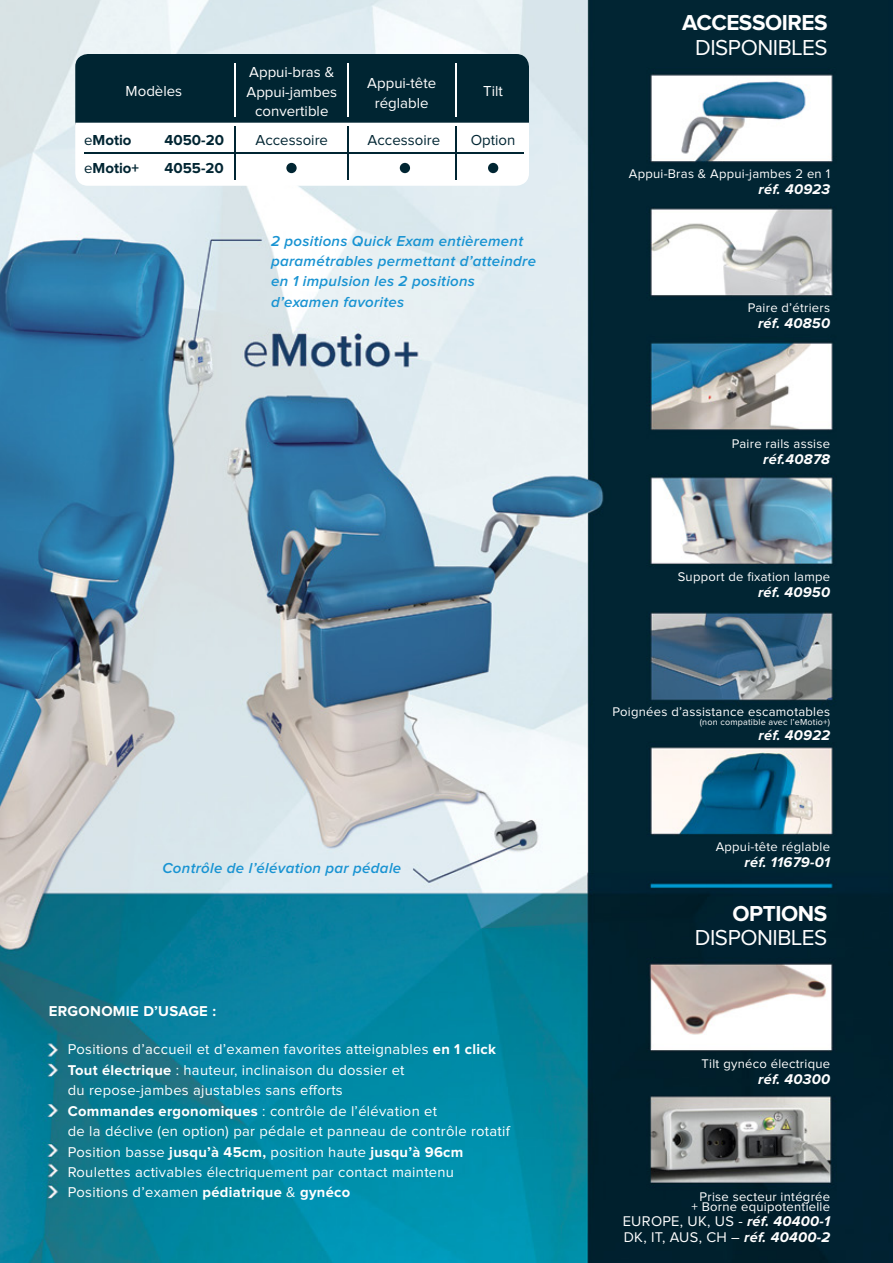
<style>
.page{position:relative;width:893px;height:1263px;background:#fff}
.page>*{position:absolute;margin:0;border:0;box-sizing:border-box;transform-origin:0 0}
.t1{font:22.5px "Proxima Nova";letter-spacing:-.02em;color:#fff}
.t2{font:700 22.5px "Proxima Nova";letter-spacing:-.02em;color:#fff}
.t3{font:italic 600 15px/20.4px "Proxima Nova";letter-spacing:.02em;color:#1893d2}
.t4{font:15px/19.5px "Proxima Nova";color:#fff;text-align:center}
.t5{font:700 15px "Proxima Nova";color:#002532}
.t6{font:15px "Proxima Nova";color:#002532}
.t7{font:700 14.85px "Proxima Nova";letter-spacing:.02em;color:#fff}
.t8{font:14.7px/20.4px "Proxima Nova";letter-spacing:.02em;color:#fff}
.t9{font:italic 700 14.55px "Proxima Nova";letter-spacing:.02em;color:#fff}
.t10{font:14.55px/15.3px "Proxima Nova";color:#fff;text-align:right}
.t11{font:13.05px/10.5px "Proxima Nova";letter-spacing:.02em;color:#fff;text-align:right}
.t12{font:9px "Proxima Nova";letter-spacing:.02em;color:#fff}
.s1{font-weight:400}
.s2{font-weight:700}
.s3{font-weight:700;font-style:italic}
</style>
<div class="page">
<img style="left:0;top:0;width:893px;height:1263px">
<svg style="left:75px;top:54px;width:454px;height:132px"></svg>
<hr style="left:234px;top:126px;width:1px;height:54px;background:#002532">
<hr style="left:84px;top:153px;width:440px;height:1px;background:#002532">
<hr style="left:234px;top:63px;width:1px;height:54px;background:#fff">
<hr style="left:348px;top:126px;width:1px;height:54px;background:#002532">
<hr style="left:348px;top:63px;width:1px;height:54px;background:#fff">
<hr style="left:455px;top:126px;width:2px;height:54px;background:#002532">
<hr style="left:455px;top:63px;width:2px;height:54px;background:#fff">
<div style="left:286px;top:163px;width:11px;height:10px;background:#002532;border-radius:50%"></div>
<div style="left:400px;top:163px;width:10px;height:10px;background:#002532;border-radius:50%"></div>
<div style="left:488px;top:163px;width:10px;height:10px;background:#002532;border-radius:50%"></div>
<p class="t4" style="left:126px;top:82px;width:58px">Modèles</p>
<p class="t5" style="left:84px;top:133px;width:49px"><span class="s1">e</span>Motio</p>
<p class="t5" style="left:164px;top:133px;width:61px">4050-20</p>
<p class="t5" style="left:84px;top:161px;width:56px"><span class="s1">e</span>Motio+</p>
<p class="t5" style="left:164px;top:161px;width:61px">4055-20</p>
<p class="t4" style="left:246px;top:63px;width:92px">Appui-bras &amp;<br>Appui-jambes convertible</p>
<p class="t6" style="left:256px;top:133px;width:74px">Accessoire</p>
<p class="t4" style="left:367px;top:74px;width:70px">Appui-tête réglable</p>
<p class="t6" style="left:368px;top:133px;width:74px">Accessoire</p>
<p class="t4" style="left:483px;top:82px;width:21px">Tilt</p>
<p class="t6" style="left:471px;top:133px;width:46px">Option</p>
<p class="t3" style="left:271px;top:231px;width:267px">2 positions Quick Exam entièrement paramétrables permettant d’atteindre en 1 impulsion les 2 positions d’examen favorites</p>
<p class="t3" style="left:162px;top:858px;width:240px">Contrôle de l’élévation par pédale</p>
<p class="t7" style="left:49px;top:1004px;width:169px">ERGONOM IE D’USAGE :</p>
<p class="t8" style="left:68px;top:1040px;width:444px">Positions d’accueil et d’examen favorites atteignables <span class="s2">en 1 click Tout électrique</span> : hauteur, inclinaison du dossier et<br>du repose-jambes ajustables sans efforts<br><span class="s2">Commandes ergonomiques</span> : contrôle de l’élévation et<br>de la déclive (en option) par pédale et panneau de contrôle rotatif Position basse <span class="s2">jusqu’à 45cm,</span> position haute <span class="s2">jusqu’à 96cm </span>Roulettes activables électriquement par contact maintenu Positions d’examen <span class="s2">pédiatrique</span> &amp; <span class="s2">gynéco</span></p>
<h1 class="t2" style="left:682px;top:12px;width:16px">ACC</h1>
<h1 class="t2" style="left:726px;top:12px;width:103px">ESSOIRES</h1>
<h1 class="t1" style="left:695px;top:37px;width:120px">DISPONI BLES</h1>
<p class="t11" style="left:629px;top:169px;width:203px">Appui-Bras &amp; Appui-jambes 2 en 1</p>
<p class="t9" style="left:759px;top:182px;width:73px">réf. 40923</p>
<p class="t11" style="left:748px;top:303px;width:84px">Paire d’étriers</p>
<p class="t9" style="left:758px;top:317px;width:74px">réf. 40850</p>
<p class="t11" style="left:732px;top:439px;width:100px">Paire rails assise</p>
<p class="t9" style="left:763px;top:452px;width:68px">réf.40878</p>
<p class="t11" style="left:678px;top:572px;width:154px">Support de fixation lampe</p>
<p class="t9" style="left:758px;top:586px;width:74px">réf. 40950</p>
<p class="t11" style="left:612px;top:707px;width:219px">Poignées d’assistance escamotables</p>
<p class="t12" style="left:700px;top:718px;width:132px">(non compatible avec l’eMotio+)</p>
<p class="t9" style="left:758px;top:729px;width:73px">réf. 40922</p>
<p class="t11" style="left:716px;top:842px;width:116px">Appui-tête réglable</p>
<p class="t9" style="left:745px;top:856px;width:87px">réf. 11679-01</p>
<h1 class="t2" style="left:732px;top:903px;width:16px">OPT</h1>
<h1 class="t2" style="left:775px;top:903px;width:53px">IONS</h1>
<h1 class="t1" style="left:695px;top:927px;width:120px">DISPONI BLES</h1>
<p class="t11" style="left:702px;top:1058px;width:130px">Tilt gynéco électrique</p>
<p class="t9" style="left:758px;top:1072px;width:73px">réf. 40300</p>
<p class="t11" style="left:691px;top:1192px;width:140px">Prise secteur intégrée + Borne equipotentielle</p>
<p class="t10" style="left:624px;top:1214px;width:208px">PE, U K, US - <span class="s3">réf. 40400-1<br></span>DK, IT, AUS , CH – <span class="s3">réf. 40400-2</span></p>
<p class="t10" style="left:623px;top:1214px;width:11px">EURO</p>
</div>
